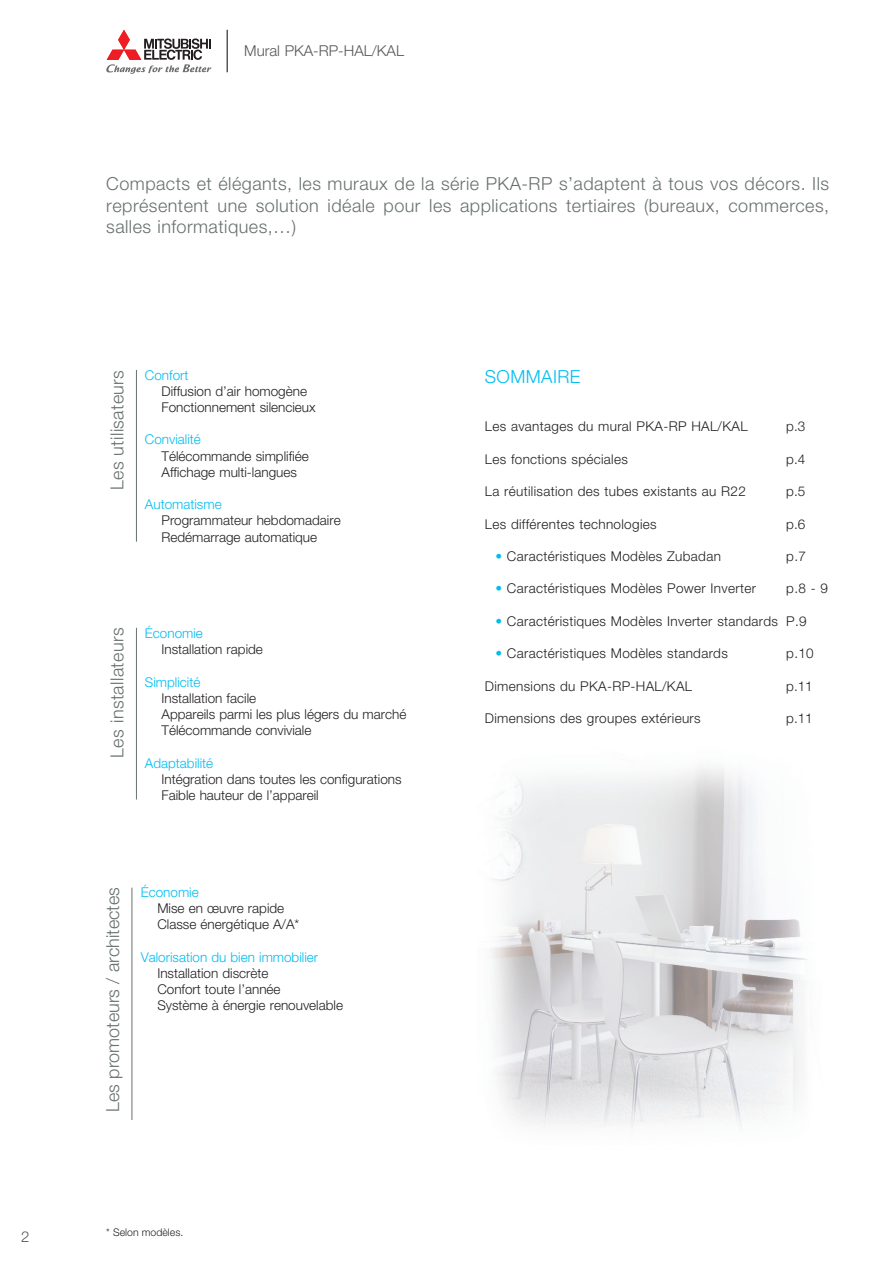
<style>
.page{position:relative;width:893px;height:1263px;background:#fff}
.page>*{position:absolute;margin:0;border:0;box-sizing:border-box;transform-origin:0 0}
.t1{font:300 18px/21.6px "Helvetica Neue LT Std";letter-spacing:.02em;color:#68716e;text-align:justify}
.t2{font:300 18px "Helvetica Neue LT Std";color:#68716e}
.t3{font:300 18px "Helvetica Neue LT Std";letter-spacing:.025em;color:#01bdf2}
.t4{font:300 15px "Helvetica Neue LT Std";color:#57585a}
.t5{font:300 13.5px/16.2px "Helvetica Neue LT Std";color:#231f20}
.t6{font:300 13.5px "Helvetica Neue LT Std";letter-spacing:.025em;color:#231f20}
.t7{font:300 13.5px "Helvetica Neue LT Std";color:#01bdf2}
.t8{font:300 10.5px "Helvetica Neue LT Std";color:#231f20}
.s1{color:#01bdf2}
</style>
<div class="page">
<img style="left:490px;top:766px;width:317px;height:364px">
<hr style="left:226px;top:30px;width:2px;height:42px;background:#57585a">
<svg style="left:106px;top:29px;width:106px;height:45px"></svg>
<hr style="left:136px;top:370px;width:1px;height:172px;background:#68716e">
<hr style="left:132px;top:888px;width:1px;height:232px;background:#68716e">
<hr style="left:136px;top:628px;width:1px;height:171px;background:#68716e">
<p class="t4" style="left:21px;top:1231px;width:10px">2</p>
<p class="t4" style="left:244px;top:46px;width:161px">Mural PKA-RP-HAL/KAL</p>
<h1 class="t1" style="left:106px;top:175px;width:724px">Compacts et élégants, les muraux de la série PKA-RP s’adaptent à tous vos décors. Ils représentent une solution idéale pour les applications tertiaires (bureaux, commerces, salles informatiques,…)</h1>
<h1 class="t1" style="left:108px;top:490px;width:122px;rotate:-90deg">Les utilisateurs</h1>
<p class="t7" style="left:145px;top:370px;width:45px">Confort</p>
<p class="t5" style="left:162px;top:384px;width:156px">Diffusion d’air homogène<br>Fonctionnement silencieux</p>
<p class="t7" style="left:145px;top:435px;width:58px">Convialité</p>
<p class="t5" style="left:162px;top:449px;width:149px">Télécommande simplifiée<br>Affichage multi-langues</p>
<p class="t7" style="left:145px;top:499px;width:78px">Automatisme</p>
<p class="t5" style="left:162px;top:514px;width:181px">Programmateur hebdomadaire<br>Redémarrage automatique</p>
<h1 class="t1" style="left:108px;top:758px;width:131px;rotate:-90deg">Les installateurs</h1>
<p class="t7" style="left:145px;top:628px;width:60px">Économie</p>
<p class="t5" style="left:162px;top:643px;width:103px">Installation rapide</p>
<p class="t7" style="left:145px;top:677px;width:57px">Simplicité</p>
<p class="t5" style="left:162px;top:691px;width:246px">Installation facile<br>Appareils parmi les plus légers du marché<br>Télécommande conviviale</p>
<p class="t7" style="left:145px;top:758px;width:70px">Adaptabilité</p>
<p class="t5" style="left:162px;top:772px;width:242px">Intégration dans toutes les configurations<br>Faible hauteur de l’appareil</p>
<h1 class="t2" style="left:106px;top:1112px;width:226px;rotate:-90deg">Les promoteurs / architectes</h1>
<p class="t7" style="left:141px;top:887px;width:60px">Économie</p>
<p class="t5" style="left:157px;top:902px;width:144px">Mise en œuvre rapide<br>Classe énergétique A/A*</p>
<p class="t7" style="left:141px;top:952px;width:179px">Valorisation du bien immobilier</p>
<p class="t5" style="left:157px;top:966px;width:187px">Installation discrète<br>Confort toute l’année<br>Système à énergie renouvelable</p>
<p class="t8" style="left:106px;top:1229px;width:79px">* Selon modèles.</p>
<h1 class="t3" style="left:485px;top:370px;width:97px">SOMMAIRE</h1>
<p class="t6" style="left:485px;top:422px;width:264px">Les avantages du mural PKA-RP HAL/KAL</p>
<p class="t5" style="left:786px;top:420px;width:21px">p.3</p>
<p class="t6" style="left:485px;top:454px;width:145px">Les fonctions spéciales</p>
<p class="t5" style="left:786px;top:452px;width:21px">p.4</p>
<p class="t6" style="left:485px;top:486px;width:263px">La réutilisation des tubes existants au R22</p>
<p class="t5" style="left:786px;top:485px;width:21px">p.5</p>
<p class="t6" style="left:485px;top:519px;width:173px">Les différentes technologies</p>
<p class="t5" style="left:786px;top:517px;width:21px">p.6</p>
<p class="t6" style="left:495px;top:551px;width:227px"><span class="s1">•</span> Caractéristiques Modèles Zubadan</p>
<p class="t5" style="left:786px;top:549px;width:21px">p.7</p>
<p class="t6" style="left:495px;top:584px;width:262px"><span class="s1">•</span> Caractéristiques Modèles Power Inverter</p>
<p class="t5" style="left:786px;top:582px;width:43px">p.8 - 9</p>
<p class="t6" style="left:495px;top:616px;width:313px"><span class="s1">•</span> Caractéristiques Modèles Inverter standards P.9</p>
<p class="t6" style="left:495px;top:648px;width:234px"><span class="s1">•</span> Caractéristiques Modèles standards</p>
<p class="t5" style="left:786px;top:647px;width:29px">p.10</p>
<p class="t6" style="left:485px;top:681px;width:209px">Dimensions du PKA-RP-HAL/KAL</p>
<p class="t5" style="left:786px;top:679px;width:28px">p.11</p>
<p class="t6" style="left:485px;top:713px;width:217px">Dimensions des groupes extérieurs</p>
<p class="t5" style="left:786px;top:711px;width:28px">p.11</p>
</div>
